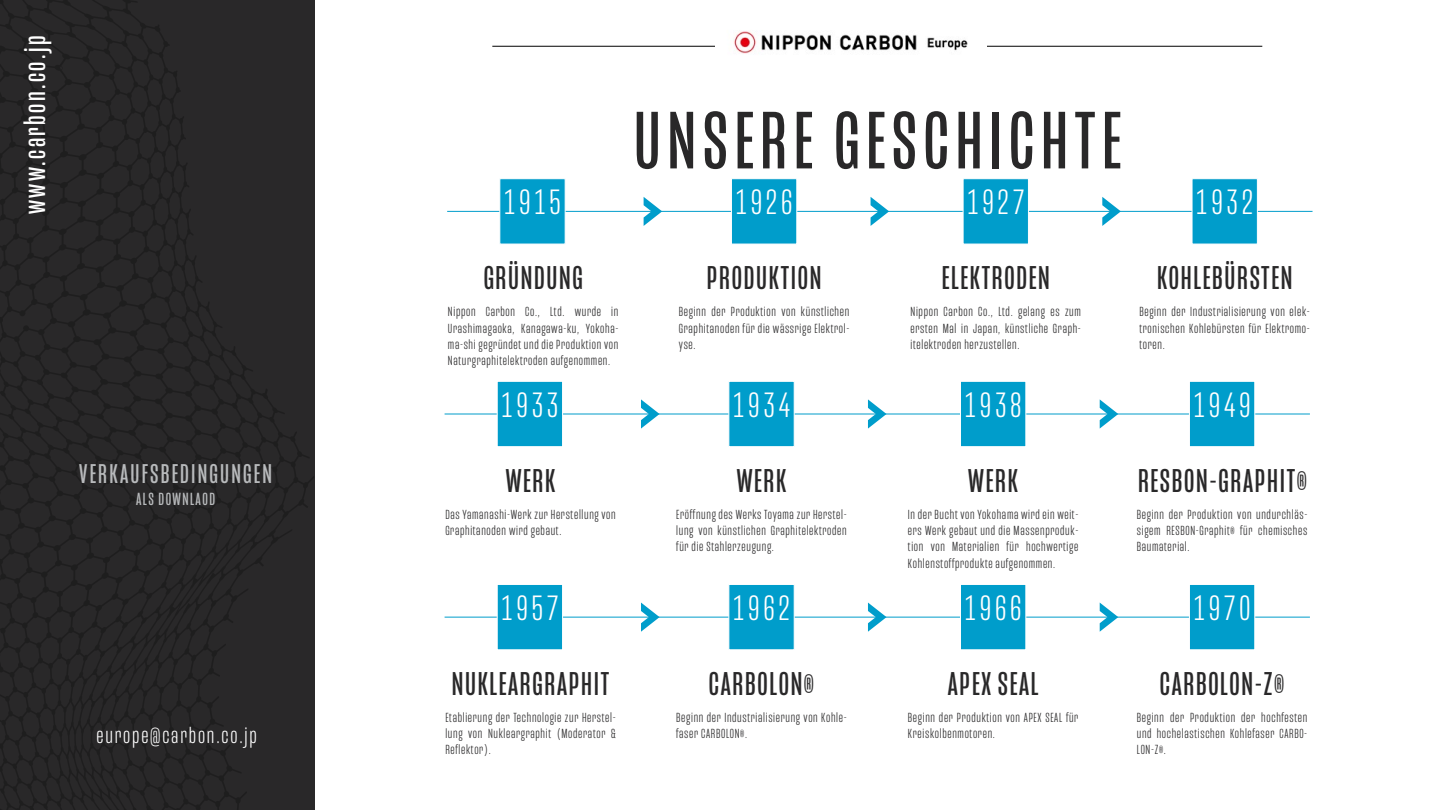
<style>
.page{position:relative;width:1440px;height:810px;background:#fff}
.page>*{position:absolute;margin:0;border:0;box-sizing:border-box;transform-origin:0 0}
.t1{font:83.25px "Mongoose";letter-spacing:.08em;color:#292829}
.t2{font:300 36px "Mongoose";letter-spacing:.12em;color:#fff}
.t3{font:33.75px "Mongoose";letter-spacing:.05em;color:#292829}
.t4{font:30px "Mongoose";letter-spacing:.08em;color:#fff}
.t5{font:27.75px "Mongoose";letter-spacing:.08em;color:#b8babc}
.t6{font:300 22.5px "Mongoose";letter-spacing:.08em;color:#fff}
.t7{font:18px "Mongoose";letter-spacing:.08em;color:#b8babc}
.t8{font:300 13.5px/16.2px "Mongoose";letter-spacing:.05em;color:#292829;text-align:justify}
</style>
<div class="page">
<hr style="left:492px;top:46px;width:285px;height:1px;background:#000">
<hr style="left:978px;top:46px;width:284px;height:1px;background:#000">
<svg style="left:0;top:0;width:315px;height:810px;background:#272627"></svg>
<img style="left:716px;top:31px;width:271px;height:23px">
<hr style="left:447px;top:211px;width:866px;height:1px;background:#009dcb">
<hr style="left:445px;top:414px;width:865px;height:1px;background:#009dcb">
<hr style="left:445px;top:617px;width:865px;height:1px;background:#009dcb">
<div style="left:731px;top:178px;width:66px;height:66px;background:#009dcb;border:1px solid #fff"></div>
<div style="left:729px;top:381px;width:66px;height:66px;background:#009dcb;border:1px solid #fff"></div>
<div style="left:729px;top:584px;width:66px;height:66px;background:#009dcb;border:1px solid #fff"></div>
<div style="left:1192px;top:178px;width:66px;height:66px;background:#009dcb;border:1px solid #fff"></div>
<div style="left:1189px;top:381px;width:66px;height:66px;background:#009dcb;border:1px solid #fff"></div>
<div style="left:1189px;top:584px;width:66px;height:66px;background:#009dcb;border:1px solid #fff"></div>
<div style="left:963px;top:178px;width:66px;height:66px;background:#009dcb;border:1px solid #fff"></div>
<div style="left:960px;top:381px;width:66px;height:66px;background:#009dcb;border:1px solid #fff"></div>
<div style="left:960px;top:584px;width:66px;height:66px;background:#009dcb;border:1px solid #fff"></div>
<div style="left:499px;top:178px;width:67px;height:66px;background:#009dcb;border:1px solid #fff"></div>
<div style="left:497px;top:381px;width:66px;height:66px;background:#009dcb;border:1px solid #fff"></div>
<div style="left:497px;top:584px;width:66px;height:66px;background:#009dcb;border:1px solid #fff"></div>
<svg style="left:644px;top:197px;width:18px;height:29px"></svg>
<svg style="left:641px;top:399px;width:19px;height:30px"></svg>
<svg style="left:641px;top:603px;width:19px;height:29px"></svg>
<svg style="left:871px;top:197px;width:18px;height:29px"></svg>
<svg style="left:868px;top:399px;width:19px;height:30px"></svg>
<svg style="left:868px;top:603px;width:19px;height:29px"></svg>
<svg style="left:1102px;top:197px;width:19px;height:29px"></svg>
<svg style="left:1100px;top:399px;width:18px;height:30px"></svg>
<svg style="left:1100px;top:603px;width:18px;height:29px"></svg>
<h3 class="t4" style="left:18px;top:214px;width:179px;rotate:-90deg">www.carbon.co.jp</h3>
<h3 class="t5" style="left:79px;top:458px;width:194px">VERKAUFSBEDINGUNGEN</h3>
<h3 class="t7" style="left:136px;top:489px;width:80px">ALS DOWNLAOD</h3>
<h3 class="t6" style="left:96px;top:722px;width:162px">europe@carbon.co.jp</h3>
<h2 class="t2" style="left:504px;top:181px;width:58px">1915</h2>
<h1 class="t1" style="left:634px;top:93px;width:489px">UNSERE GESCHICHTE</h1>
<h2 class="t2" style="left:736px;top:182px;width:58px">1926</h2>
<h2 class="t2" style="left:968px;top:182px;width:58px">1927</h2>
<h2 class="t2" style="left:1197px;top:182px;width:58px">1932</h2>
<h3 class="t3" style="left:484px;top:259px;width:100px">GRÜNDUNG</h3>
<h3 class="t3" style="left:707px;top:259px;width:116px">PRODUKTION</h3>
<h3 class="t3" style="left:942px;top:259px;width:109px">ELEKTRODEN</h3>
<h3 class="t3" style="left:1157px;top:259px;width:137px">KOHLEBÜRSTEN</h3>
<p class="t8" style="left:448px;top:304px;width:172px">Nippon Carbon Co., Ltd. wurde in Urashimagaoka, Kanagawa-ku, Yokoha&shy;ma-shi gegründet und die Produktion von Naturgraphitelektroden aufgenommen.</p>
<p class="t8" style="left:679px;top:304px;width:172px">Beginn der Produktion von künstlichen Graphitanoden für die wässrige Elektrol&shy;yse.</p>
<p class="t8" style="left:911px;top:304px;width:172px">Nippon Carbon Co., Ltd. gelang es zum ersten Mal in Japan, künstliche Graph&shy;itelektroden herzustellen.</p>
<p class="t8" style="left:1139px;top:304px;width:172px">Beginn der Industrialisierung von elek&shy;tronischen Kohlebürsten für Elektromo&shy;toren.</p>
<h2 class="t2" style="left:502px;top:384px;width:58px">1933</h2>
<h2 class="t2" style="left:733px;top:384px;width:58px">1934</h2>
<h2 class="t2" style="left:965px;top:384px;width:58px">1938</h2>
<h2 class="t2" style="left:1194px;top:384px;width:58px">1949</h2>
<h3 class="t3" style="left:506px;top:461px;width:51px">WERK</h3>
<h3 class="t3" style="left:737px;top:461px;width:51px">WERK</h3>
<h3 class="t3" style="left:968px;top:461px;width:51px">WERK</h3>
<h3 class="t3" style="left:1138px;top:461px;width:171px">RESBON-GRAPHIT®</h3>
<p class="t8" style="left:445px;top:506px;width:172px">Das Yamanashi-Werk zur Herstellung von<br>Graphitanoden wird gebaut.</p>
<p class="t8" style="left:676px;top:506px;width:172px">Eröffnung des Werks Toyama zur Herstel&shy;lung von künstlichen Graphitelektroden für die Stahlerzeugung.</p>
<p class="t8" style="left:908px;top:506px;width:172px">In der Bucht von Yokohama wird ein weit&shy;ers Werk gebaut und die Massenproduk&shy;tion von Materialien für hochwertige Kohlenstoffprodukte aufgenommen.</p>
<p class="t8" style="left:1137px;top:506px;width:172px">Beginn der Produktion von undurchläs&shy;sigem RESBON-Graphit® für chemisches Baumaterial.</p>
<h2 class="t2" style="left:502px;top:587px;width:58px">1957</h2>
<h2 class="t2" style="left:733px;top:587px;width:58px">1962</h2>
<h2 class="t2" style="left:965px;top:587px;width:58px">1966</h2>
<h2 class="t2" style="left:1194px;top:587px;width:58px">1970</h2>
<h3 class="t3" style="left:452px;top:664px;width:159px">NUKLEARGRAPHIT</h3>
<h3 class="t3" style="left:709px;top:664px;width:107px">CARBOLON®</h3>
<h3 class="t3" style="left:948px;top:664px;width:92px">APEX SEAL</h3>
<h3 class="t3" style="left:1160px;top:665px;width:126px">CARBOLON-Z®</h3>
<p class="t8" style="left:445px;top:710px;width:172px">Etablierung der Technologie zur Herstel&shy;lung von Nukleargraphit (Moderator &amp; Reflektor).</p>
<p class="t8" style="left:676px;top:710px;width:172px">Beginn der Industrialisierung von Kohle&shy;faser CARBOLON®.</p>
<p class="t8" style="left:908px;top:710px;width:172px">Beginn der Produktion von APEX SEAL für<br>Kreiskolbenmotoren.</p>
<p class="t8" style="left:1137px;top:710px;width:172px">Beginn der Produktion der hochfesten und hochelastischen Kohlefaser CARBO-LON-Z®.</p>
</div>
